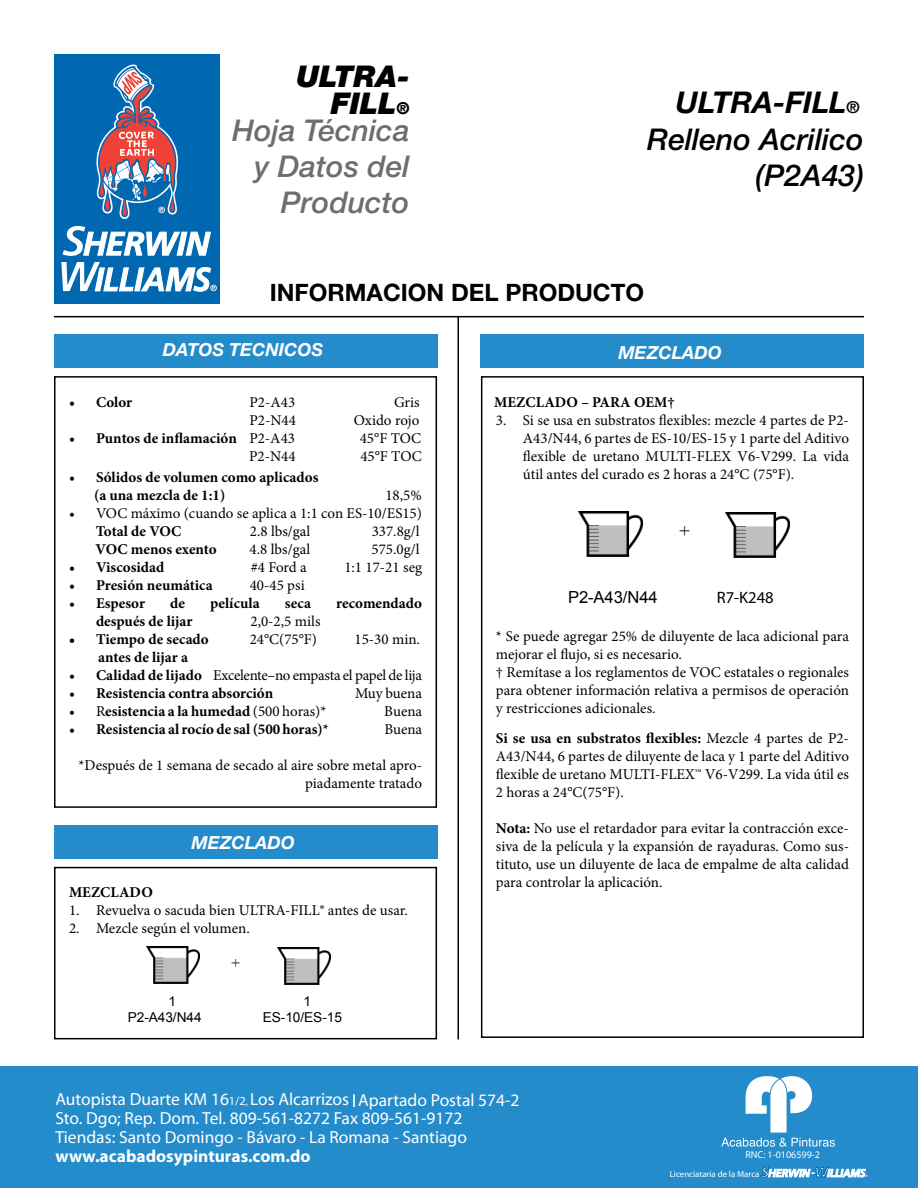
<style>
.page{position:relative;width:918px;height:1188px;background:#fff}
.page>*{position:absolute;margin:0;border:0;box-sizing:border-box;transform-origin:0 0}
.t1{font:italic 500 30px/36px "Helvetica Neue LT Std";color:#6d6e71;text-align:right}
.t2{font:italic 500 30px/36px "Helvetica Neue LT Std";color:#000;text-align:right}
.t3{font:italic 900 30px/27px "Helvetica Neue LT Std";color:#000;text-align:right}
.t4{font:italic 700 30px "Helvetica Neue LT Std";color:#000}
.t5{font:700 24px "Helvetica Neue LT Std";color:#000}
.t6{font:18.45px "Times New Roman";color:#000}
.t7{font:italic 700 18px "Helvetica Neue LT Std";color:#fff}
.t8{font:17.55px/19px "Myriad Pro";color:#fff}
.t9{font:700 17.55px "Myriad Pro";color:#fff}
.t10{font:16.65px "Arial";letter-spacing:-.005em;color:#000}
.t11{font:16.5px "Myriad Pro";color:#000}
.t12{font:15.15px "Times New Roman";color:#000}
.t13{font:15px/18px "Minion Pro";color:#000;text-align:justify}
.t14{font:700 15px/18px "Minion Pro";color:#000}
.t15{font:15px "Minion Pro";letter-spacing:-.02em;color:#000}
.t16{font:13.65px "Arial";letter-spacing:-.005em;color:#000}
.t17{font:10.05px "Myriad Pro";color:#fff}
.t18{font:8.85px "Myriad Pro";color:#fff}
.s1{font-size:16.5px}
.s2{font-weight:400}
.s3{font-weight:700}
.s4{font-size:12.3px}
.s5{font-size:10.65px}
</style>
<div class="page">
<div style="left:54px;top:54px;width:165px;height:250px;background:#0067b1"></div>
<svg style="left:61px;top:65px;width:156px;height:227px"></svg>
<div style="left:0;top:1066px;width:918px;height:122px;background:#248ccb"></div>
<svg style="left:721px;top:1076px;width:146px;height:102px"></svg>
<svg style="left:353px;top:1094px;width:2px;height:13px"></svg>
<hr style="left:54px;top:316px;width:810px;height:1px;background:#000">
<hr style="left:458px;top:316px;width:1px;height:723px;background:#000">
<div style="left:481px;top:376px;width:383px;height:662px;border:2px solid #000"></div>
<div style="left:54px;top:334px;width:383px;height:33px;background:#248ccb"></div>
<div style="left:54px;top:825px;width:383px;height:33px;background:#248ccb"></div>
<div style="left:481px;top:334px;width:383px;height:33px;background:#248ccb"></div>
<div style="left:54px;top:376px;width:383px;height:432px;border:2px solid #000"></div>
<div style="left:54px;top:867px;width:383px;height:172px;border:2px solid #000"></div>
<img style="left:147px;top:947px;width:53px;height:37px">
<img style="left:277px;top:948px;width:53px;height:37px">
<img style="left:578px;top:512px;width:64px;height:44px">
<img style="left:725px;top:513px;width:64px;height:45px">
<h1 class="t3" style="left:296px;top:63px;width:115px">ULTRA-<br>FILL<span class="s1">®</span></h1>
<h1 class="t4" style="left:676px;top:84px;width:185px">ULTRA-FILL<span class="s1">®</span></h1>
<h1 class="t1" style="left:232px;top:112px;width:179px">Hoja Técnica y Datos del<br>Producto</h1>
<h1 class="t2" style="left:647px;top:121px;width:218px">Relleno Acrilico (P2A43)</h1>
<h2 class="t5" style="left:270px;top:277px;width:376px">INFORMACION DEL PRODUCTO</h2>
<p class="t7" style="left:163px;top:338px;width:162px">DATOS TECNICOS</p>
<p class="t14" style="left:69px;top:393px;width:65px">• Color</p>
<p class="t13" style="left:250px;top:393px;width:47px">P2-A43</p>
<p class="t13" style="left:394px;top:393px;width:27px">Gris</p>
<p class="t13" style="left:249px;top:411px;width:48px">P2-N44</p>
<p class="t13" style="left:354px;top:411px;width:67px">Oxido rojo</p>
<p class="t14" style="left:69px;top:429px;width:228px">• Puntos de inflamación <span class="s2">P2-A43</span></p>
<p class="t13" style="left:360px;top:429px;width:63px">45°F TOC</p>
<p class="t13" style="left:249px;top:447px;width:48px">P2-N44</p>
<p class="t13" style="left:360px;top:447px;width:63px">45°F TOC</p>
<p class="t14" style="left:94px;top:468px;width:226px;text-indent:-25px">• Sólidos de volumen como aplicados (a una mezcla de 1:1)</p>
<p class="t13" style="left:385px;top:486px;width:38px">18,5%</p>
<p class="t13" style="left:69px;top:504px;width:355px">• VOC máximo (cuando se aplica a 1:1 con ES-10/ES15)</p>
<p class="t14" style="left:96px;top:522px;width:87px">Total de VOC</p>
<p class="t13" style="left:250px;top:522px;width:62px">2.8 lbs/gal</p>
<p class="t13" style="left:372px;top:522px;width:49px">337.8g/l</p>
<p class="t14" style="left:96px;top:540px;width:123px">VOC menos exento</p>
<p class="t13" style="left:250px;top:540px;width:62px">4.8 lbs/gal</p>
<p class="t13" style="left:371px;top:540px;width:49px">575.0g/l</p>
<p class="t14" style="left:69px;top:558px;width:97px">• Viscosidad</p>
<p class="t13" style="left:251px;top:558px;width:58px">#4 Ford a</p>
<p class="t13" style="left:344px;top:558px;width:79px">1:1 17-21 seg</p>
<p class="t14" style="left:69px;top:576px;width:145px">• Presión neumática</p>
<p class="t13" style="left:250px;top:576px;width:56px">40-45 psi</p>
<p class="t14" style="left:69px;top:594px;width:78px">• Espesor</p>
<p class="t14" style="left:170px;top:594px;width:16px">de</p>
<p class="t14" style="left:210px;top:594px;width:51px">película</p>
<p class="t14" style="left:285px;top:594px;width:28px">seca</p>
<p class="t14" style="left:336px;top:594px;width:87px">recomendado</p>
<p class="t14" style="left:96px;top:612px;width:98px">después de lijar</p>
<p class="t13" style="left:250px;top:612px;width:72px">2,0-2,5 mils</p>
<p class="t14" style="left:69px;top:630px;width:141px">• Tiempo de secado</p>
<p class="t13" style="left:250px;top:630px;width:69px">24°C(75°F)</p>
<p class="t13" style="left:355px;top:630px;width:67px">15-30 min.</p>
<p class="t14" style="left:98px;top:648px;width:91px">antes de lijar a</p>
<p class="t15" style="left:69px;top:665px;width:355px"><span class="s3">• Calidad de lijado</span> Excelente–no empasta el papel de lija</p>
<p class="t14" style="left:69px;top:684px;width:206px">• Resistencia contra absorción</p>
<p class="t13" style="left:355px;top:684px;width:68px">Muy buena</p>
<p class="t14" style="left:69px;top:702px;width:259px"><span class="s2">• R</span>esistencia a la humedad <span class="s2">(500 horas)*</span></p>
<p class="t13" style="left:384px;top:702px;width:39px">Buena</p>
<p class="t14" style="left:69px;top:720px;width:261px">• Resistencia al rocío de sal (500 horas)*</p>
<p class="t13" style="left:384px;top:720px;width:39px">Buena</p>
<p class="t13" style="left:79px;top:756px;width:345px;text-align:right">*Después de 1 semana de secado al aire sobre metal apro&shy;piadamente tratado</p>
<p class="t7" style="left:191px;top:832px;width:105px">MEZCLADO</p>
<p class="t14" style="left:69px;top:883px;width:85px">MEZCLADO</p>
<p class="t13" style="left:69px;top:902px;width:340px">1. Revuelva o sacuda bien ULTRA-FILL® antes de usar.</p>
<p class="t13" style="left:69px;top:920px;width:182px">2. Mezcle según el volumen.</p>
<p class="t12" style="left:231px;top:953px;width:10px">+</p>
<p class="t16" style="left:168px;top:992px;width:9px">1</p>
<p class="t16" style="left:303px;top:992px;width:9px">1</p>
<p class="t16" style="left:128px;top:1008px;width:75px">P2-A43/N44</p>
<p class="t16" style="left:263px;top:1008px;width:81px">ES-10/ES-15</p>
<p class="t7" style="left:618px;top:341px;width:105px">MEZCLADO</p>
<p class="t14" style="left:494px;top:393px;width:182px">MEZCLADO – PARA OEM†</p>
<p class="t13" style="left:523px;top:411px;width:328px;text-indent:-27px">3. Si se usa en substratos flexibles: mezcle 4 partes de P2- A43/N44, 6 partes de ES-10/ES-15 y 1 parte del Aditivo flexible de uretano MULTI-FLEX V6-V299. La vida útil antes del curado es 2 horas a 24°C (75°F).</p>
<p class="t10" style="left:568px;top:586px;width:91px">P2-A43/N44</p>
<p class="t6" style="left:680px;top:519px;width:12px">+</p>
<p class="t11" style="left:717px;top:587px;width:58px">R7-K248</p>
<p class="t13" style="left:496px;top:627px;width:355px;text-align:left">* Se puede agregar 25% de diluyente de laca adicional para mejorar el flujo, si es necesario.<br>† Remítase a los reglamentos de VOC estatales o regionales para obtener información relativa a permisos de operación y restricciones adicionales.</p>
<p class="t13" style="left:496px;top:729px;width:355px"><span class="s3">Si se usa en substratos flexibles:</span> Mezcle 4 partes de P2- A43/N44, 6 partes de diluyente de laca y 1 parte del Aditivo flexible de uretano MULTI-FLEX™ V6-V299. La vida útil es 2 horas a 24°C(75°F).</p>
<p class="t13" style="left:496px;top:819px;width:355px"><span class="s3">Nota:</span> No use el retardador para evitar la contracción exce&shy;siva de la película y la expansión de rayaduras. Como sus&shy;tituto, use un diluyente de laca de empalme de alta calidad para controlar la aplicación.</p>
<p class="t8" style="left:55px;top:1090px;width:413px">Autopista Duarte KM 16<span class="s4">1/2</span><span class="s5">,</span> Los Alcarrizos<br>Sto. Dgo; Rep. Dom. Tel. 809-561-8272 Fax 809-561-9172<br>Tiendas: Santo Domingo - Bávaro - La Romana - Santiago</p>
<p class="t9" style="left:55px;top:1145px;width:257px">www.acabadosypinturas.com.do</p>
<p class="t8" style="left:358px;top:1090px;width:163px">Apartado Postal 574-2</p>
<p class="t17" style="left:746px;top:1149px;width:76px">RNC: 1-0106599-2</p>
<p class="t18" style="left:670px;top:1168px;width:91px">Licenciataria de la Marca</p>
</div>
